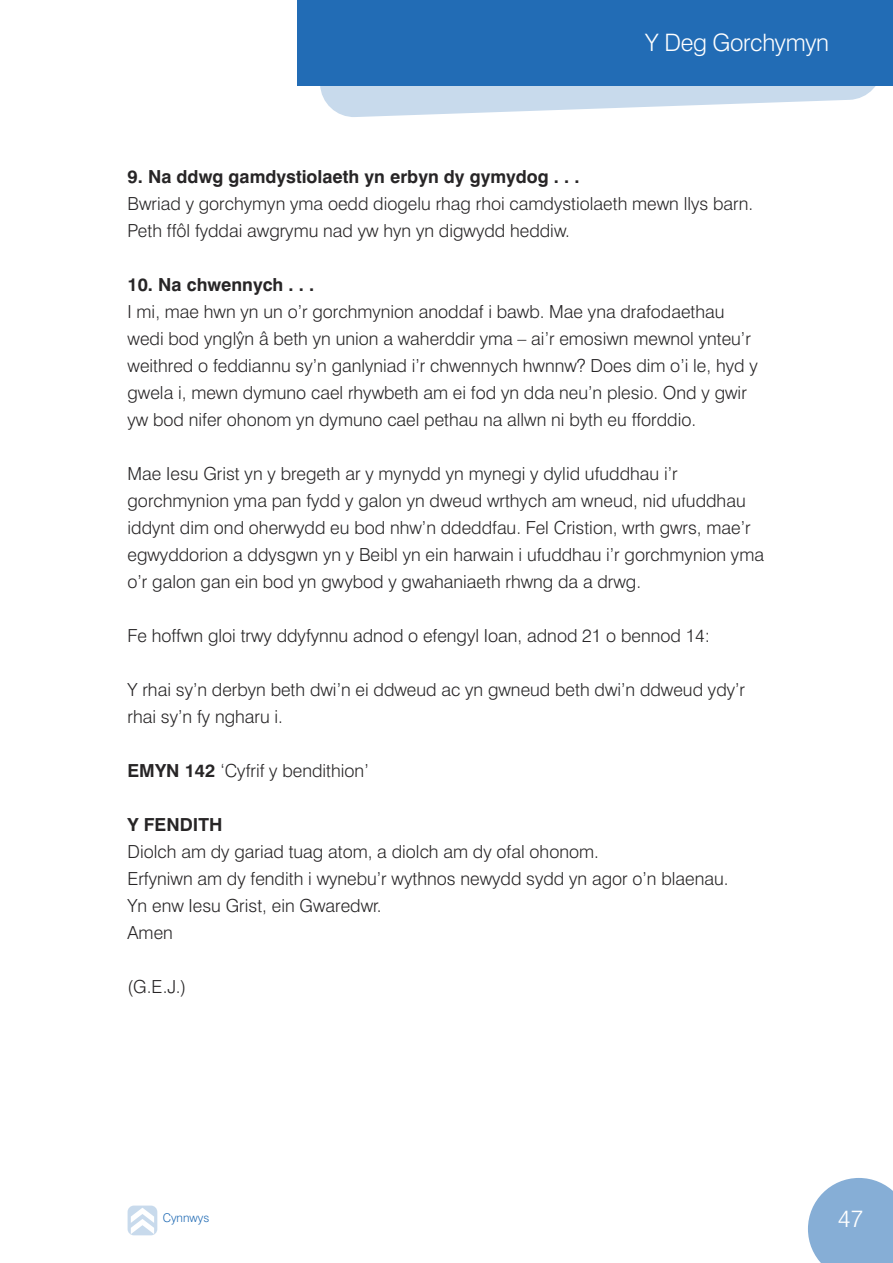
<style>
.page{position:relative;width:893px;height:1263px;background:#fff}
.page>*{position:absolute;margin:0;border:0;box-sizing:border-box;transform-origin:0 0}
.t1{font:300 24px "Swiss 721 BT";letter-spacing:-.015em;color:#fff}
.t2{font:300 18px/27px "Swiss 721 BT";color:#272526}
.t3{font:700 18px "Swiss 721 BT";color:#272526}
.t4{font:300 12px "Swiss 721 BT";color:#226cb5}
.s1{font-weight:700}
</style>
<div class="page">
<svg style="left:808px;top:1178px;width:85px;height:85px;background:#94b7da"></svg>
<div style="left:875px;top:1240px;width:18px;height:23px;background:#86aed6"></div>
<svg style="left:318px;top:85px;width:565px;height:32px;fill:#c8daec"></svg>
<div style="left:298px;top:0;width:595px;height:85px;background:#226cb5"></div>
<div style="left:128px;top:1205px;width:29px;height:30px;background:#c8daec;border-radius:6px"></div>
<svg style="left:131px;top:1208px;width:23px;height:26px"></svg>
<p class="t1" style="left:645px;top:34px;width:185px">Y Deg Gorchymyn</p>
<p class="t3" style="left:128px;top:170px;width:453px">9. Na ddwg gamdystiolaeth yn erbyn dy gymydog . . .</p>
<p class="t2" style="left:128px;top:192px;width:627px">Bwriad y gorchymyn yma oedd diogelu rhag rhoi camdystiolaeth mewn llys barn.<br>Peth ffôl fyddai awgrymu nad yw hyn yn digwydd heddiw.</p>
<p class="t3" style="left:128px;top:278px;width:188px">10. Na chwennych . . .</p>
<p class="t2" style="left:128px;top:300px;width:632px">I mi, mae hwn yn un o’r gorchmynion anoddaf i bawb. Mae yna drafodaethau wedi bod ynglˆyn â beth yn union a waherddir yma – ai’r emosiwn mewnol ynteu’r weithred o feddiannu sy’n ganlyniad i’r chwennych hwnnw? Does dim o’i le, hyd y gwela i, mewn dymuno cael rhywbeth am ei fod yn dda neu’n plesio. Ond y gwir yw bod nifer ohonom yn dymuno cael pethau na allwn ni byth eu fforddio.</p>
<p class="t2" style="left:128px;top:462px;width:638px">Mae Iesu Grist yn y bregeth ar y mynydd yn mynegi y dylid ufuddhau i’r gorchmynion yma pan fydd y galon yn dweud wrthych am wneud, nid ufuddhau iddynt dim ond oherwydd eu bod nhw’n ddeddfau. Fel Cristion, wrth gwrs, mae’r egwyddorion a ddysgwn yn y Beibl yn ein harwain i ufuddhau i’r gorchmynion yma o’r galon gan ein bod yn gwybod y gwahaniaeth rhwng da a drwg.</p>
<p class="t2" style="left:128px;top:624px;width:584px">Fe hoffwn gloi trwy ddyfynnu adnod o efengyl Ioan, adnod 21 o bennod 14:</p>
<p class="t2" style="left:128px;top:678px;width:619px">Y rhai sy’n derbyn beth dwi’n ei ddweud ac yn gwneud beth dwi’n ddweud ydy’r rhai sy’n fy ngharu i.</p>
<p class="t2" style="left:128px;top:759px;width:243px"><span class="s1">EMYN 142</span> ‘Cyfrif y bendithion’</p>
<p class="t3" style="left:128px;top:818px;width:96px">Y FENDITH</p>
<p class="t2" style="left:128px;top:840px;width:473px">Diolch am dy gariad tuag atom, a diolch am dy ofal ohonom.</p>
<p class="t2" style="left:128px;top:867px;width:602px">Erfyniwn am dy fendith i wynebu’r wythnos newydd sydd yn agor o’n blaenau.</p>
<p class="t2" style="left:128px;top:894px;width:256px">Yn enw Iesu Grist, ein Gwaredwr.</p>
<p class="t2" style="left:128px;top:921px;width:47px">Amen</p>
<p class="t2" style="left:128px;top:975px;width:60px">(G.E.J.)</p>
<p class="t4" style="left:163px;top:1214px;width:48px">Cynnwys</p>
<p class="t1" style="left:838px;top:1209px;width:27px">47</p>
</div>
